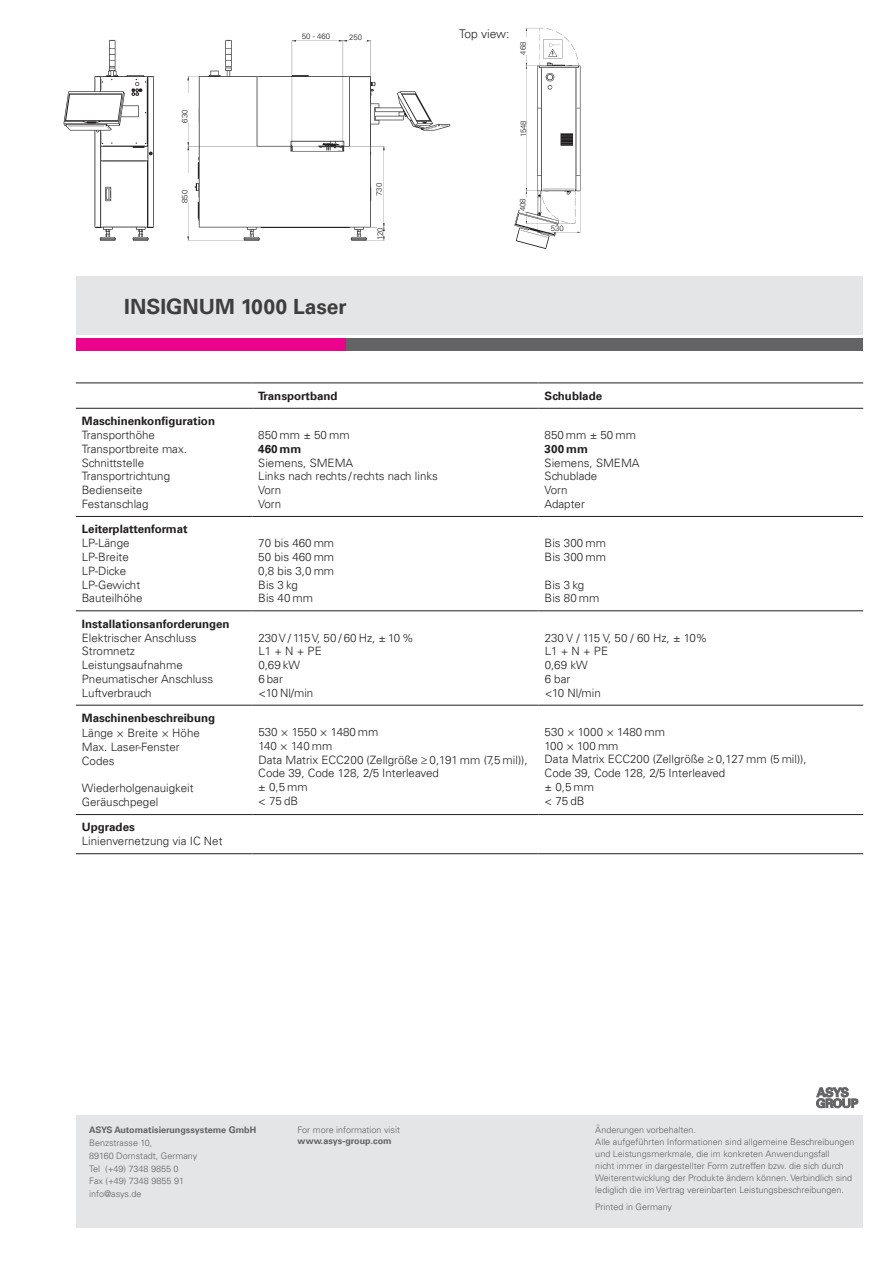
<style>
.page{position:relative;width:893px;height:1263px;background:#fff}
.page>*{position:absolute;margin:0;border:0;box-sizing:border-box;transform-origin:0 0}
.t1{font:700 21px "Univers";color:#3e3e3f}
.t2{font:300 12px "Univers LT";color:#231f20}
.t3{font:300 11.55px/13.8px "Univers LT";color:#231f20}
.t4{font:700 11.55px "Univers";color:#231f20}
.t5{font:300 9px/12px "Univers LT";color:#636366}
.t6{font:700 9px "Univers";color:#636366}
.t7{font:300 7.8px "Univers LT";color:#231f20}
</style>
<div class="page">
<div style="left:77px;top:338px;width:270px;height:13px;background:#ed028c"></div>
<div style="left:347px;top:338px;width:516px;height:13px;background:#636366"></div>
<div style="left:77px;top:276px;width:786px;height:59px;background:#e4e5e7"></div>
<svg style="left:816px;top:1087px;width:42px;height:21px"></svg>
<div style="left:77px;top:1115px;width:786px;height:113px;background:#e4e5e7"></div>
<img style="left:63px;top:39px;width:91px;height:202px">
<img style="left:187px;top:39px;width:264px;height:202px">
<img style="left:514px;top:27px;width:67px;height:222px">
<hr style="left:76px;top:408px;width:176px;height:1px;background:#231f20">
<hr style="left:252px;top:408px;width:287px;height:1px;background:#231f20">
<hr style="left:539px;top:408px;width:324px;height:1px;background:#231f20">
<hr style="left:76px;top:516px;width:176px;height:1px;background:#231f20">
<hr style="left:252px;top:516px;width:287px;height:1px;background:#231f20">
<hr style="left:539px;top:516px;width:324px;height:1px;background:#231f20">
<hr style="left:76px;top:610px;width:176px;height:1px;background:#231f20">
<hr style="left:252px;top:610px;width:287px;height:1px;background:#231f20">
<hr style="left:539px;top:610px;width:324px;height:1px;background:#231f20">
<hr style="left:76px;top:705px;width:176px;height:1px;background:#231f20">
<hr style="left:252px;top:705px;width:287px;height:1px;background:#231f20">
<hr style="left:539px;top:705px;width:324px;height:1px;background:#231f20">
<hr style="left:76px;top:814px;width:176px;height:1px;background:#231f20">
<hr style="left:252px;top:814px;width:287px;height:1px;background:#231f20">
<hr style="left:539px;top:814px;width:324px;height:1px;background:#231f20">
<hr style="left:76px;top:383px;width:176px;height:1px;background:#231f20">
<hr style="left:252px;top:383px;width:287px;height:1px;background:#231f20">
<hr style="left:539px;top:383px;width:324px;height:1px;background:#231f20">
<hr style="left:76px;top:853px;width:176px;height:1px;background:#231f20">
<hr style="left:252px;top:853px;width:287px;height:1px;background:#231f20">
<hr style="left:539px;top:853px;width:324px;height:1px;background:#231f20">
<div style="left:182px;top:174px;width:6px;height:29px;background:#fff"></div>
<div style="left:376px;top:167px;width:7px;height:29px;background:#fff"></div>
<div style="left:182px;top:94px;width:6px;height:29px;background:#fff"></div>
<div style="left:377px;top:227px;width:6px;height:13px;background:#fff"></div>
<div style="left:521px;top:120px;width:5px;height:17px;background:#fff"></div>
<div style="left:520px;top:198px;width:6px;height:13px;background:#fff"></div>
<div style="left:551px;top:225px;width:13px;height:7px;background:#fff"></div>
<div style="left:302px;top:33px;width:30px;height:7px;background:#fff"></div>
<div style="left:349px;top:34px;width:18px;height:6px;background:#fff"></div>
<div style="left:520px;top:37px;width:7px;height:18px;background:#fff"></div>
<p class="t7" style="left:302px;top:32px;width:30px">50 - 460</p>
<p class="t7" style="left:349px;top:32px;width:14px">250</p>
<p class="t7" style="left:180px;top:123px;width:14px;rotate:-90deg">630</p>
<p class="t7" style="left:180px;top:203px;width:14px;rotate:-90deg">850</p>
<h1 class="t1" style="left:124px;top:295px;width:224px">INSIGNUM 1000 Laser</h1>
<p class="t7" style="left:374px;top:196px;width:14px;rotate:-90deg">730</p>
<p class="t7" style="left:375px;top:240px;width:14px;rotate:-90deg">120</p>
<p class="t2" style="left:459px;top:26px;width:52px">Top view:</p>
<p class="t7" style="left:518px;top:55px;width:14px;rotate:-90deg">468</p>
<p class="t7" style="left:519px;top:137px;width:18px;rotate:-90deg">1548</p>
<p class="t7" style="left:518px;top:211px;width:14px;rotate:-90deg">408</p>
<p class="t7" style="left:551px;top:223px;width:14px">530</p>
<p class="t4" style="left:258px;top:389px;width:81px">Transportband</p>
<p class="t4" style="left:545px;top:389px;width:59px">Schublade</p>
<p class="t4" style="left:82px;top:414px;width:135px">Maschinenkonfiguration</p>
<p class="t3" style="left:82px;top:428px;width:107px">Transporthöhe<br>Transportbreite max.<br>Schnittstelle<br>Transportrichtung<br>Bedienseite<br>Festanschlag</p>
<p class="t3" style="left:258px;top:428px;width:93px">850 mm ± 50 mm</p>
<p class="t4" style="left:258px;top:442px;width:45px">460 mm</p>
<p class="t3" style="left:258px;top:455px;width:181px">Siemens, SMEMA<br>Links nach rechts/rechts nach links<br>Vorn<br>Vorn</p>
<p class="t3" style="left:545px;top:428px;width:93px">850 mm ± 50 mm</p>
<p class="t4" style="left:545px;top:442px;width:45px">300 mm</p>
<p class="t3" style="left:545px;top:456px;width:96px">Siemens, SMEMA<br>Schublade<br>Vorn<br>Adapter</p>
<p class="t4" style="left:82px;top:522px;width:107px">Leiterplattenformat</p>
<p class="t3" style="left:82px;top:536px;width:62px">LP-Länge<br>LP-Breite<br>LP-Dicke<br>LP-Gewicht<br>Bauteilhöhe</p>
<p class="t3" style="left:258px;top:536px;width:77px">70 bis 460 mm<br>50 bis 460 mm<br>0,8 bis 3,0 mm<br>Bis 3 kg<br>Bis 40 mm</p>
<p class="t3" style="left:545px;top:536px;width:63px">Bis 300 mm<br>Bis 300 mm</p>
<p class="t3" style="left:545px;top:578px;width:56px">Bis 3 kg<br>Bis 80 mm</p>
<p class="t4" style="left:82px;top:617px;width:149px">Installationsanforderungen</p>
<p class="t3" style="left:82px;top:631px;width:133px">Elektrischer Anschluss<br>Stromnetz<br>Leistungsaufnahme<br>Pneumatischer Anschluss<br>Luftverbrauch</p>
<p class="t3" style="left:258px;top:630px;width:157px">230 V / 115 V, 50 / 60 Hz, ± 10 %<br>L1 + N + PE<br>0,69 kW<br>6 bar<br>&lt;10 Nl/min</p>
<p class="t3" style="left:545px;top:631px;width:164px">230 V / 115 V, 50 / 60 Hz, ± 10%<br>L1 + N + PE<br>0,69 kW<br>6 bar<br>&lt;10 Nl/min</p>
<p class="t4" style="left:82px;top:711px;width:135px">Maschinenbeschreibung</p>
<p class="t3" style="left:82px;top:726px;width:119px">Länge × Breite × Höhe<br>Max. Laser-Fenster<br>Codes</p>
<p class="t3" style="left:82px;top:781px;width:113px">Wiederholgenauigkeit<br>Geräuschpegel</p>
<p class="t3" style="left:258px;top:725px;width:271px">530 × 1550 × 1480 mm<br>140 × 140 mm<br>Data Matrix ECC200 (Zellgröße ≥ 0,191 mm (7,5 mil)),<br>Code 39, Code 128, 2/5 Interleaved<br>± 0,5 mm<br>&lt; 75 dB</p>
<p class="t3" style="left:545px;top:725px;width:264px">530 × 1000 × 1480 mm<br>100 × 100 mm<br>Data Matrix ECC200 (Zellgröße ≥ 0,127 mm (5 mil)),<br>Code 39, Code 128, 2/5 Interleaved<br>± 0,5 mm<br>&lt; 75 dB</p>
<p class="t4" style="left:82px;top:820px;width:55px">Upgrades</p>
<p class="t3" style="left:82px;top:834px;width:142px">Linienvernetzung via IC Net</p>
<p class="t6" style="left:89px;top:1125px;width:169px">ASYS Automatisierungssysteme GmbH</p>
<p class="t5" style="left:89px;top:1136px;width:110px;line-height:12.8px">Benzstrasse 10,<br>89160 Dornstadt, Germany<br>Tel (+49) 7348 9855 0<br>Fax (+49) 7348 9855 91 info@asys.de</p>
<p class="t5" style="left:298px;top:1124px;width:104px">For more information visit</p>
<p class="t6" style="left:298px;top:1136px;width:96px">www.asys-group.com</p>
<p class="t5" style="left:595px;top:1124px;width:261px">Änderungen vorbehalten.<br>Alle aufgeführten Informationen sind allgemeine Beschreibungen und Leistungsmerkmale, die im konkreten Anwendungsfall<br>nicht immer in dargestellter Form zutreffen bzw. die sich durch Weiterentwicklung der Produkte ändern können. Verbindlich sind lediglich die im Vertrag vereinbarten Leistungsbeschreibungen.</p>
<p class="t5" style="left:595px;top:1200px;width:78px">Printed in Germany</p>
</div>
